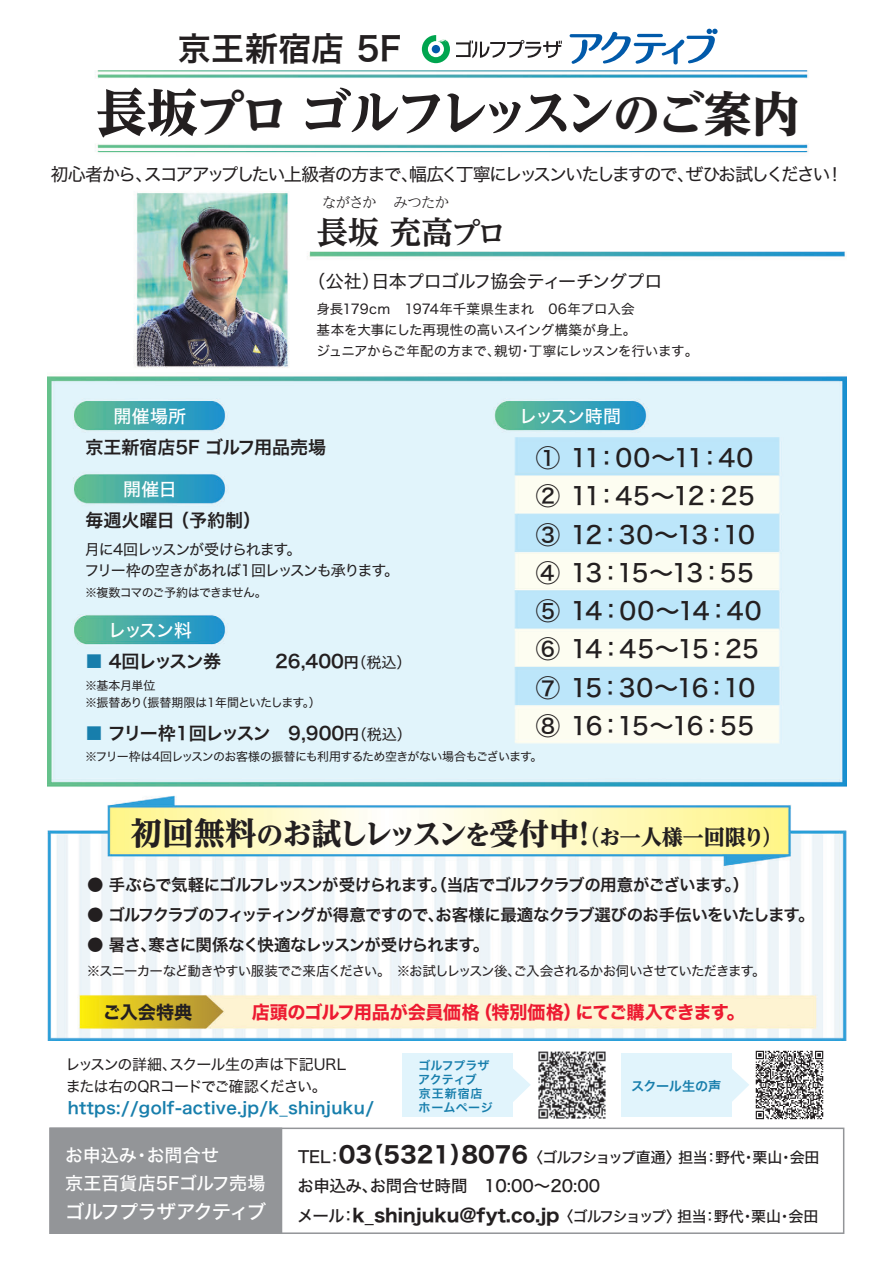
<style>
.page{position:relative;width:893px;height:1263px;background:#fff}
.page>*{position:absolute;margin:0;border:0;box-sizing:border-box;transform-origin:0 0}
.t1{font:800 51px "UD Reimin Pro";letter-spacing:-.135em;color:#231f20}
.t2{font:33px "Hira Kaku Std W6";letter-spacing:.015em;color:#231f20}
.t3{font:700 31.5px "UD Reimin Pro";color:#231f20}
.t4{font:800 30px "UD Reimin Pro";letter-spacing:-.13em;color:#231f20}
.t5{font:24.3px/38.2px "Hira Kaku Std W5";letter-spacing:-.065em;color:#231f20}
.t6{font:19.5px "Hira Kaku Std W5";letter-spacing:-.06em;color:#fff}
.t7{font:18.15px "Hira Kaku Std W7";letter-spacing:-.03em;color:#ed1a31}
.t8{font:18.15px "Hira Kaku Std W7";letter-spacing:-.005em;color:#231f20}
.t9{font:18px "Hira Kaku Std W4";letter-spacing:-.1em;color:#231f20}
.t10{font:18px "Hira Kaku Std W7";color:#231f20}
.t11{font:18px/27.9px "Hira Kaku Std W5";letter-spacing:-.01em;color:#fff}
.t12{font:18px "Hira Kaku Std W6";color:#231f20}
.t13{font:18px "Hira Kaku Std W6";letter-spacing:-.06em;color:#231f20}
.t14{font:18px "Hira Kaku Std W4";letter-spacing:-.025em;color:#231f20}
.t15{font:18px "Hira Kaku Std W6";letter-spacing:-.04em;color:#231f20}
.t16{font:16.5px "Hira Kaku Std W6";letter-spacing:-.055em;color:#231f20}
.t17{font:16.5px "Hira Kaku Std W6";letter-spacing:.02em;color:#177eac}
.t18{font:16.5px "Hira Kaku Std W5";letter-spacing:-.01em;color:#231f20}
.t19{font:15px/21.3px "Hira Kaku Std W4";letter-spacing:-.045em;color:#231f20}
.t20{font:15px/21.3px "Hira Kaku Std W4";letter-spacing:-.065em;color:#231f20}
.t21{font:15px "Hira Kaku Std W5";letter-spacing:-.045em;color:#231f20}
.t22{font:300 15px "UD Reimin Pro";letter-spacing:-.095em;color:#231f20}
.t23{font:13.5px/21.3px "Hira Kaku Std W4";letter-spacing:-.01em;color:#231f20}
.t24{font:13.5px "Hira Kaku Std W4";letter-spacing:-.07em;color:#231f20}
.t25{font:13.2px "Hira Kaku Std W6";letter-spacing:-.015em;color:#177eac}
.t26{font:12px "Hira Kaku Std W4";letter-spacing:-.055em;color:#231f20}
.t27{font:12px/17px "Hira Kaku Std W4";letter-spacing:-.03em;color:#231f20}
.t28{font:12px/14px "Hira Kaku Std W6";letter-spacing:.015em;color:#177eac}
.s1{font-size:48px}
.s2{font-size:28.5px}
.s3{color:#177eac}
.s4{font-size:15px}
.s5{font-family:"Hira Kaku Std W4";font-size:15px}
.s6{font-size:31.5px}
.s7{font-size:27px}
.s8{font-size:21px}
.s9{font-size:16.5px}
.s10{font-family:"Hira Kaku Std W7";font-size:22.5px}
.s11{font-family:"Hira Kaku Std W5";font-size:16.5px}
.s12{font-family:"Hira Kaku Std W5";font-size:15px}
</style>
<div class="page">
<img style="left:48px;top:70px;width:798px;height:971px">
<svg style="left:422px;top:35px;width:28px;height:28px"></svg>
<svg style="left:456px;top:40px;width:106px;height:18px"></svg>
<svg style="left:570px;top:29px;width:148px;height:35px"></svg>
<svg style="left:513px;top:1069px;width:18px;height:33px"></svg>
<svg style="left:732px;top:1069px;width:17px;height:32px"></svg>
<div style="left:403px;top:1053px;width:110px;height:64px;background:#e1f4fc"></div>
<div style="left:621px;top:1053px;width:111px;height:64px;background:#e1f4fc"></div>
<img style="left:538px;top:1051px;width:68px;height:68px">
<img style="left:755px;top:1050px;width:69px;height:70px">
<div style="left:49px;top:1127px;width:795px;height:107px;border:2px solid #939598"></div>
<div style="left:49px;top:1127px;width:233px;height:107px;background:#939598;border:2px solid #939598"></div>
<h2 class="t2" style="left:178px;top:23px;width:225px">京王新宿店 5F</h2>
<h1 class="t1" style="left:96px;top:71px;width:705px">長坂<span class="s1">プロ</span> ゴルフレッスン<span class="s1">のご案内</span></h1>
<p class="t9" style="left:51px;top:161px;width:794px">初心者から、スコアアップしたい上級者の方まで、幅広く丁寧にレッスンいたしますので、ぜひお試しください！</p>
<p class="t22" style="left:322px;top:190px;width:129px">ながさか みつたか</p>
<h3 class="t3" style="left:316px;top:206px;width:191px">長坂 充高<span class="s2">プロ</span></h3>
<p class="t14" style="left:307px;top:268px;width:357px">（公社）日本プロゴルフ協会ティーチングプロ</p>
<p class="t23" style="left:316px;top:298px;width:383px">身長179cm　1974年千葉県生まれ　06年プロ入会<br>基本を大事にした再現性の高いスイング構築が身上。<br>ジュニアからご年配の方まで、親切・丁寧にレッスンを行います。</p>
<p class="t11" style="left:114px;top:402px;width:74px">開催場所</p>
<p class="t11" style="left:519px;top:402px;width:104px">レッスン時間</p>
<p class="t12" style="left:85px;top:433px;width:242px">京王新宿店5F ゴルフ用品売場</p>
<h3 class="t5" style="left:536px;top:439px;width:227px">① 11：00～11：40<br>② 11：45～12：25<br>③ 12：30～13：10<br>④ 13：15～13：55<br>⑤ 14：00～14：40<br>⑥ 14：45～15：25<br>⑦ 15：30～16：10<br>⑧ 16：15～16：55</h3>
<p class="t11" style="left:123px;top:476px;width:55px">開催日</p>
<p class="t12" style="left:85px;top:507px;width:177px">毎週火曜日 （予約制）</p>
<p class="t20" style="left:84px;top:538px;width:316px">月に4回レッスンが受けられます。<br>フリー枠の空きがあれば1回レッスンも承ります。</p>
<p class="t26" style="left:85px;top:583px;width:183px">※複数コマのご予約はできません。</p>
<p class="t11" style="left:108px;top:617px;width:85px">レッスン料</p>
<p class="t15" style="left:85px;top:648px;width:328px"><span class="s3">■</span> 4回レッスン券　　 26,400<span class="s4">円</span><span class="s5">（税込）</span></p>
<p class="t27" style="left:85px;top:677px;width:237px">※基本月単位<br>※振替あり（振替期限は1年間といたします。）</p>
<p class="t13" style="left:85px;top:719px;width:328px"><span class="s3">■</span> フリー枠1回レッスン　9,900<span class="s4">円</span><span class="s5">（税込）</span></p>
<p class="t26" style="left:85px;top:748px;width:459px">※フリー枠は4回レッスンのお客様の振替にも利用するため空きがない場合もございます。</p>
<h3 class="t4" style="left:131px;top:809px;width:654px"><span class="s6">初回無料</span><span class="s7">の</span>お試しレッスン<span class="s7">を</span>受付中！<span class="s8">（お一人様一回限り）</span></h3>
<p class="t16" style="left:87px;top:872px;width:664px">● 手ぶらで気軽にゴルフレッスンが受けられます。（当店でゴルフクラブの用意がございます。）</p>
<p class="t16" style="left:87px;top:902px;width:729px">● ゴルフクラブのフィッティングが得意ですので、お客様に最適なクラブ選びのお手伝いをいたします。</p>
<p class="t16" style="left:87px;top:932px;width:404px">● 暑さ、寒さに関係なく快適なレッスンが受けられます。</p>
<p class="t24" style="left:87px;top:961px;width:680px">※スニーカーなど動きやすい服装でご来店ください。　※お試しレッスン後、ご入会されるかお伺いさせていただきます。</p>
<p class="t8" style="left:103px;top:997px;width:91px">ご入会特典</p>
<p class="t7" style="left:252px;top:997px;width:494px">店頭のゴルフ用品が会員価格（特別価格）にてご購入できます。</p>
<p class="t19" style="left:65px;top:1054px;width:282px">レッスンの詳細、スクール生の声は下記URLまたは右のQRコードでご確認ください。</p>
<p class="t17" style="left:68px;top:1095px;width:308px">https://golf-active.jp/k_shinjuku/</p>
<p class="t28" style="left:418px;top:1059px;width:76px">ゴルフプラザアクティブ<br>京王新宿店ホームページ</p>
<p class="t25" style="left:631px;top:1076px;width:92px">スクール生の声</p>
<p class="t11" style="left:65px;top:1141px;width:202px">お申込み・お問合せ<br>京王百貨店5Fゴルフ売場</p>
<p class="t6" style="left:65px;top:1197px;width:203px">ゴルフプラザアクティブ</p>
<p class="t21" style="left:298px;top:1145px;width:523px"><span class="s9">TEL：</span><span class="s10">03（5321）8076</span>〈ゴルフショップ直通〉担当：野代・栗山・会田</p>
<p class="t18" style="left:298px;top:1173px;width:304px">お申込み、お問合せ時間　10:00～20:00</p>
<p class="t10" style="left:297px;top:1201px;width:523px"><span class="s11">メール：</span>k_shinjuku@fyt.co.jp<span class="s12">〈ゴルフショップ〉担当：野代・栗山・会田</span></p>
</div>
